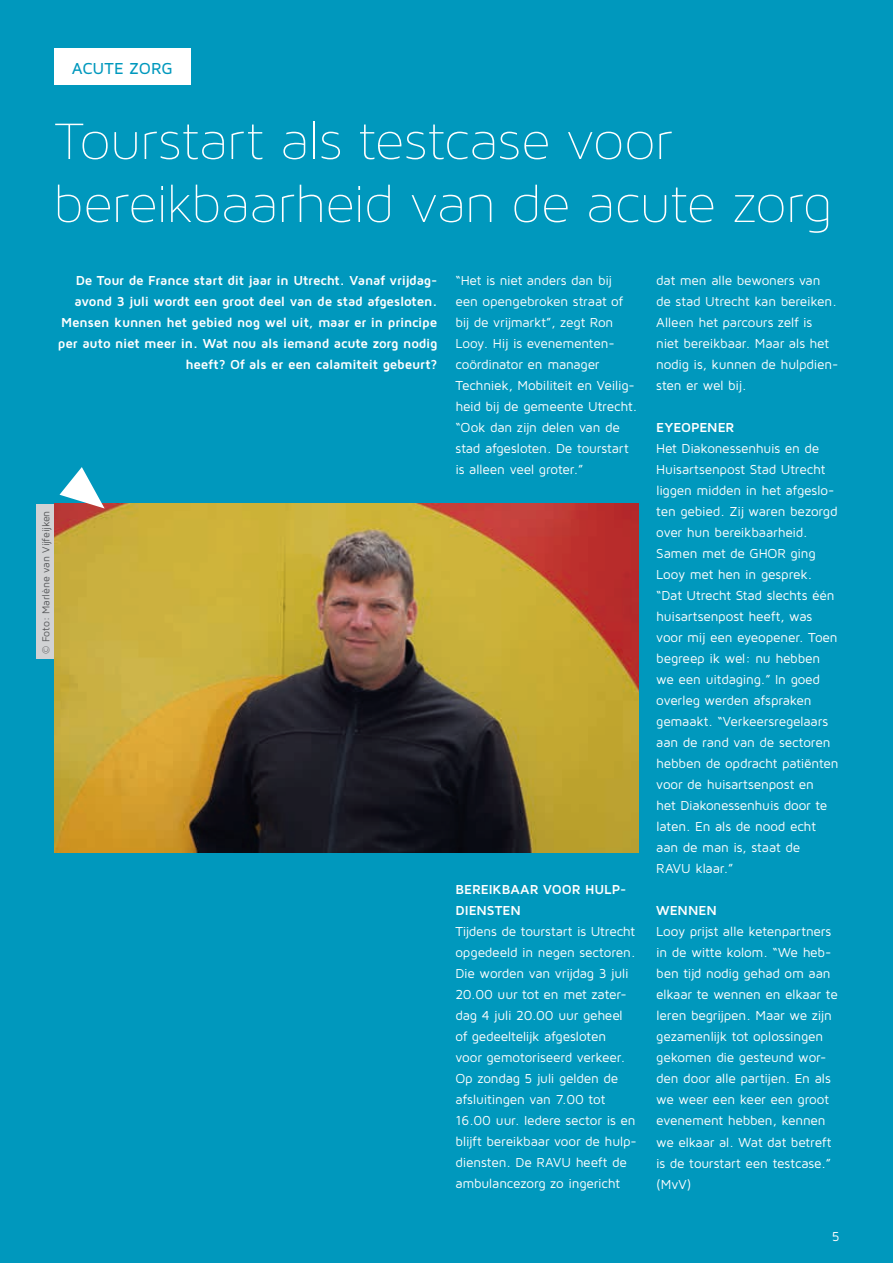
<style>
.page{position:relative;width:893px;height:1263px;background:#0098bd}
.page>*{position:absolute;margin:0;border:0;box-sizing:border-box;transform-origin:0 0}
.t1{font:57px/63px "Maven Pro Light 200";letter-spacing:-.005em;color:#fff}
.t2{font:500 16.5px "Maven Pro";letter-spacing:-.01em;color:#0098bd}
.t3{font:13.5px/21px "Maven Pro";letter-spacing:-.015em;color:#fff}
.t4{font:700 13.5px/21px "Maven Pro";letter-spacing:-.01em;color:#fff}
.t5{font:10.5px "Maven Pro";letter-spacing:-.015em;color:#57585a}
</style>
<div class="page">
<div style="left:54px;top:49px;width:136px;height:36px;background:#fff"></div>
<img style="left:54px;top:504px;width:584px;height:348px">
<div style="left:36px;top:504px;width:18px;height:154px;background:#d1d2d4"></div>
<svg style="left:60px;top:467px;width:45px;height:41px"></svg>
<p class="t2" style="left:72px;top:58px;width:102px">ACUTE ZORG</p>
<h1 class="t1" style="left:54px;top:109px;width:779px">Tourstart als testcase voor bereikbaarheid van de acute zorg</h1>
<p class="t4" style="left:58px;top:269px;width:381px;text-align:right">De Tour de France start dit jaar in Utrecht. Vanaf vrijdag&shy;avond 3 juli wordt een groot deel van de stad afgesloten.<br>Mensen kunnen het gebied nog wel uit, maar er in principe per auto niet meer in. Wat nou als iemand acute zorg nodig heeft? Of als er een calamiteit gebeurt?</p>
<p class="t5" style="left:39px;top:654px;width:145px;rotate:-90deg">© Foto: Marlène van Vijfeijken</p>
<p class="t3" style="left:455px;top:269px;width:183px">“Het is niet anders dan bij een opengebroken straat of bij de vrijmarkt”, zegt Ron<br>Looy. Hij is evenementen&shy;coördinator en manager<br>Techniek, Mobiliteit en Veilig&shy;heid bij de gemeente Utrecht. “Ook dan zijn delen van de stad afgesloten. De tourstart is alleen veel groter.”</p>
<p class="t4" style="left:455px;top:878px;width:172px">BEREIKBAAR VOOR HULP-<br>DIENSTEN</p>
<p class="t3" style="left:455px;top:920px;width:183px">Tijdens de tourstart is Utrecht opgedeeld in negen sectoren.<br>Die worden van vrijdag 3 juli<br>20.00 uur tot en met zater&shy;dag 4 juli 20.00 uur geheel of gedeeltelijk afgesloten<br>voor gemotoriseerd verkeer.<br>Op zondag 5 juli gelden de afsluitingen van 7.00 tot<br>16.00 uur. Iedere sector is en blijft bereikbaar voor de hulp&shy;diensten. De RAVU heeft de ambulancezorg zo ingericht</p>
<p class="t3" style="left:656px;top:270px;width:184px">dat men alle bewoners van de stad Utrecht kan bereiken.<br>Alleen het parcours zelf is<br>niet bereikbaar. Maar als het nodig is, kunnen de hulpdien&shy;sten er wel bij.</p>
<p class="t4" style="left:656px;top:417px;width:80px">EYEOPENER</p>
<p class="t3" style="left:656px;top:438px;width:184px">Het Diakonessenhuis en de<br>Huisartsenpost Stad Utrecht liggen midden in het afgeslo&shy;ten gebied. Zij waren bezorgd over hun bereikbaarheid.<br>Samen met de GHOR ging<br>Looy met hen in gesprek. “Dat Utrecht Stad slechts één huisartsenpost heeft, was voor mij een eyeopener. Toen begreep ik wel: nu hebben we een uitdaging.” In goed overleg werden afspraken gemaakt. “Verkeersregelaars aan de rand van de sectoren hebben de opdracht patiënten voor de huisartsenpost en<br>het Diakonessenhuis door te laten. En als de nood echt aan de man is, staat de<br>RAVU klaar.”</p>
<p class="t4" style="left:656px;top:900px;width:62px">WENNEN</p>
<p class="t3" style="left:656px;top:921px;width:183px">Looy prijst alle ketenpartners in de witte kolom. “We heb&shy;ben tijd nodig gehad om aan elkaar te wennen en elkaar te leren begrijpen. Maar we zijn gezamenlijk tot oplossingen gekomen die gesteund wor&shy;den door alle partijen. En als we weer een keer een groot evenement hebben, kennen we elkaar al. Wat dat betreft is de tourstart een testcase.” (MvV)</p>
<p class="t3" style="left:832px;top:1225px;width:9px">5</p>
</div>
